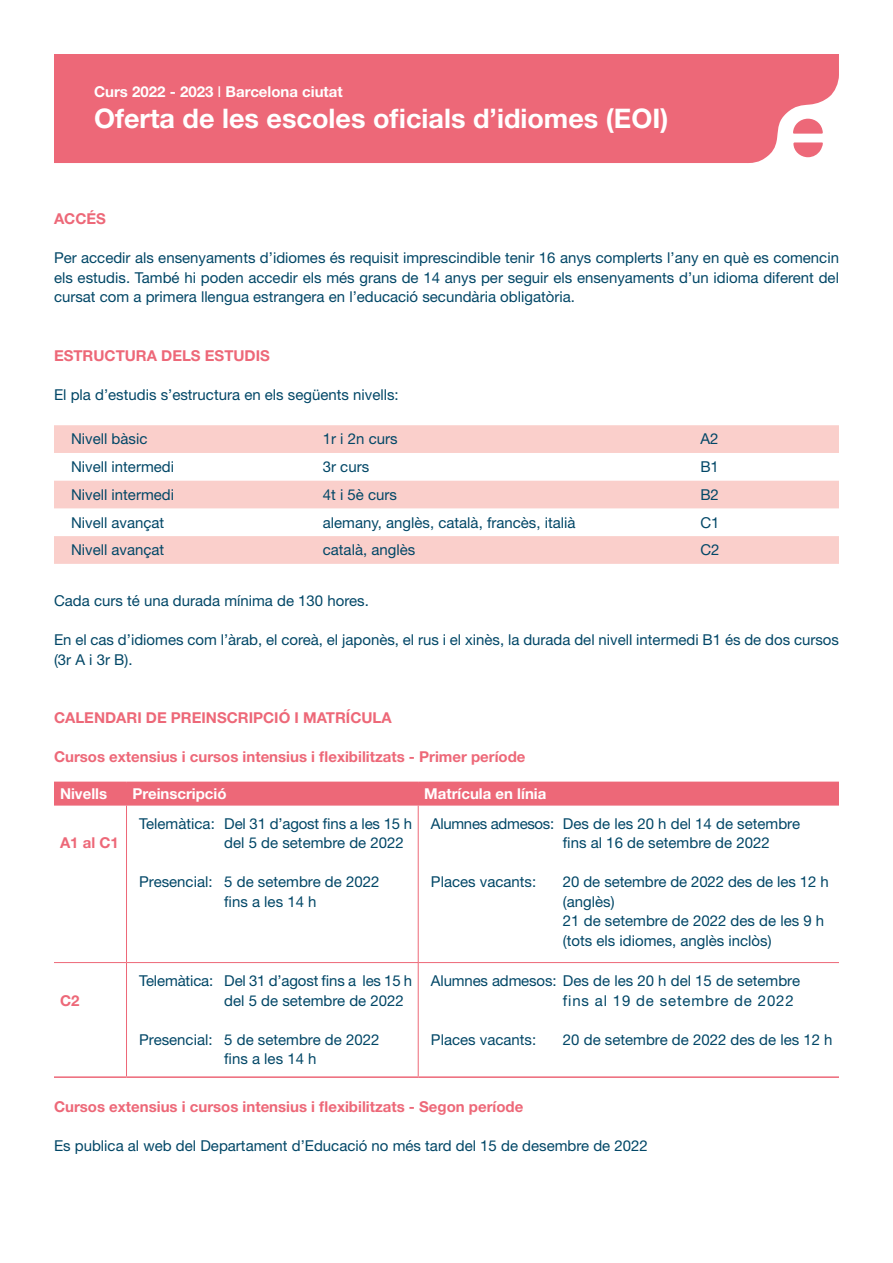
<style>
.page{position:relative;width:893px;height:1263px;background:#fff}
.page>*{position:absolute;margin:0;border:0;box-sizing:border-box;transform-origin:0 0}
.t1{font:700 27px "Helvetica Neue LT Std";color:#fff}
.t2{font:15px/19.5px "Helvetica Neue LT Std";color:#024767}
.t3{font:700 15px "Helvetica Neue LT Std";color:#ed6878}
.t4{font:700 15px "Helvetica Neue LT Std";color:#fff}
.t5{font:15px "Helvetica Neue LT Std";letter-spacing:.055em;color:#024767}
.s1{font-weight:400}
</style>
<div class="page">
<div style="left:54px;top:54px;width:785px;height:109px;background:#ed6878"></div>
<svg style="left:793px;top:142px;width:30px;height:15px"></svg>
<svg style="left:793px;top:119px;width:30px;height:15px"></svg>
<svg style="left:54px;top:425px;width:785px;height:139px;fill:#facfcb"></svg>
<hr style="left:54px;top:1076px;width:72px;height:2px;background:#ed6878">
<hr style="left:126px;top:1076px;width:292px;height:2px;background:#ed6878">
<hr style="left:418px;top:1076px;width:421px;height:2px;background:#ed6878">
<div style="left:54px;top:782px;width:785px;height:23px;background:#ed6878"></div>
<hr style="left:54px;top:805px;width:72px;height:1px;background:#ed6878">
<hr style="left:126px;top:805px;width:292px;height:1px;background:#ed6878">
<hr style="left:126px;top:805px;width:1px;height:157px;background:#ed6878">
<hr style="left:418px;top:805px;width:421px;height:1px;background:#ed6878">
<hr style="left:418px;top:805px;width:1px;height:157px;background:#ed6878">
<hr style="left:54px;top:962px;width:72px;height:1px;background:#ed6878">
<hr style="left:126px;top:962px;width:292px;height:1px;background:#ed6878">
<hr style="left:126px;top:963px;width:1px;height:113px;background:#ed6878">
<hr style="left:418px;top:962px;width:421px;height:1px;background:#ed6878">
<hr style="left:418px;top:963px;width:1px;height:113px;background:#ed6878">
<h1 class="t4" style="left:94px;top:82px;width:250px">Curs 2022 - 2023 <span class="s1">I</span> Barcelona ciutat</h1>
<h1 class="t1" style="left:94px;top:102px;width:576px">Oferta de les escoles oficials d’idiomes (EOI)</h1>
<h2 class="t3" style="left:54px;top:210px;width:53px">ACCÉS</h2>
<h2 class="t2" style="left:54px;top:248px;width:786px;text-align:justify">Per accedir als ensenyaments d’idiomes és requisit imprescindible tenir 16 anys complerts l’any en què es comencin els estudis. També hi poden accedir els més grans de 14 anys per seguir els ensenyaments d’un idioma diferent del cursat com a primera llengua estrangera en l’educació secundària obligatòria.</h2>
<h2 class="t3" style="left:54px;top:346px;width:217px">ESTRUCTURA DELS ESTUDIS</h2>
<p class="t2" style="left:54px;top:384px;width:346px">El pla d’estudis s’estructura en els següents nivells:</p>
<p class="t2" style="left:71px;top:429px;width:78px">Nivell bàsic</p>
<p class="t2" style="left:323px;top:429px;width:76px">1r i 2n curs</p>
<p class="t2" style="left:700px;top:429px;width:20px">A2</p>
<p class="t2" style="left:71px;top:457px;width:105px">Nivell intermedi</p>
<p class="t2" style="left:323px;top:457px;width:48px">3r curs</p>
<p class="t2" style="left:700px;top:457px;width:20px">B1</p>
<p class="t2" style="left:71px;top:484px;width:105px">Nivell intermedi</p>
<p class="t2" style="left:323px;top:484px;width:76px">4t i 5è curs</p>
<p class="t2" style="left:700px;top:484px;width:20px">B2</p>
<p class="t2" style="left:71px;top:512px;width:95px">Nivell avançat</p>
<p class="t2" style="left:323px;top:512px;width:254px">alemany, anglès, català, francès, italià</p>
<p class="t2" style="left:700px;top:512px;width:21px">C1</p>
<p class="t2" style="left:71px;top:540px;width:95px">Nivell avançat</p>
<p class="t2" style="left:323px;top:540px;width:94px">català, anglès</p>
<p class="t2" style="left:700px;top:540px;width:21px">C2</p>
<p class="t2" style="left:54px;top:591px;width:316px">Cada curs té una durada mínima de 130 hores.</p>
<p class="t2" style="left:54px;top:630px;width:786px">En el cas d’idiomes com l’àrab, el coreà, el japonès, el rus i el xinès, la durada del nivell intermedi B1 és de dos cursos (3r A i 3r B).</p>
<h2 class="t3" style="left:54px;top:708px;width:339px">CALENDARI DE PREINSCRIPCIÓ I MATRÍCULA</h2>
<p class="t3" style="left:54px;top:747px;width:473px">Cursos extensius i cursos intensius i flexibilitzats - Primer període</p>
<p class="t4" style="left:60px;top:784px;width:49px">Nivells</p>
<p class="t4" style="left:132px;top:784px;width:96px">Preinscripció</p>
<p class="t4" style="left:424px;top:784px;width:124px">Matrícula en línia</p>
<p class="t3" style="left:60px;top:833px;width:60px">A1 al C1</p>
<p class="t2" style="left:139px;top:813px;width:274px">Telemàtica: Del 31 d’agost fins a les 15 h</p>
<p class="t2" style="left:224px;top:832px;width:181px">del 5 de setembre de 2022</p>
<p class="t2" style="left:139px;top:871px;width:242px">Presencial: 5 de setembre de 2022</p>
<p class="t2" style="left:224px;top:891px;width:94px">fins a les 14 h</p>
<p class="t2" style="left:431px;top:813px;width:371px">Alumnes admesos: Des de les 20 h del 14 de setembre</p>
<p class="t2" style="left:563px;top:832px;width:208px">fins al 16 de setembre de 2022</p>
<p class="t2" style="left:431px;top:871px;width:107px">Places vacants:</p>
<p class="t2" style="left:563px;top:871px;width:267px">20 de setembre de 2022 des de les 12 h (anglès)</p>
<p class="t2" style="left:563px;top:910px;width:263px">21 de setembre de 2022 des de les 9 h</p>
<p class="t2" style="left:563px;top:930px;width:210px">(tots els idiomes, anglès inclòs)</p>
<p class="t3" style="left:60px;top:991px;width:21px">C2</p>
<p class="t2" style="left:139px;top:970px;width:274px">Telemàtica: Del 31 d’agost fins a les 15 h</p>
<p class="t2" style="left:224px;top:990px;width:181px">del 5 de setembre de 2022</p>
<p class="t2" style="left:139px;top:1029px;width:242px">Presencial: 5 de setembre de 2022</p>
<p class="t2" style="left:224px;top:1048px;width:94px">fins a les 14 h</p>
<p class="t2" style="left:431px;top:970px;width:371px">Alumnes admesos: Des de les 20 h del 15 de setembre</p>
<p class="t5" style="left:563px;top:991px;width:232px">fins al 19 de setembre de 2022</p>
<p class="t2" style="left:431px;top:1029px;width:107px">Places vacants:</p>
<p class="t2" style="left:563px;top:1029px;width:271px">20 de setembre de 2022 des de les 12 h</p>
<p class="t3" style="left:54px;top:1098px;width:471px">Cursos extensius i cursos intensius i flexibilitzats - Segon període</p>
<p class="t2" style="left:54px;top:1136px;width:595px">Es publica al web del Departament d’Educació no més tard del 15 de desembre de 2022</p>
</div>
